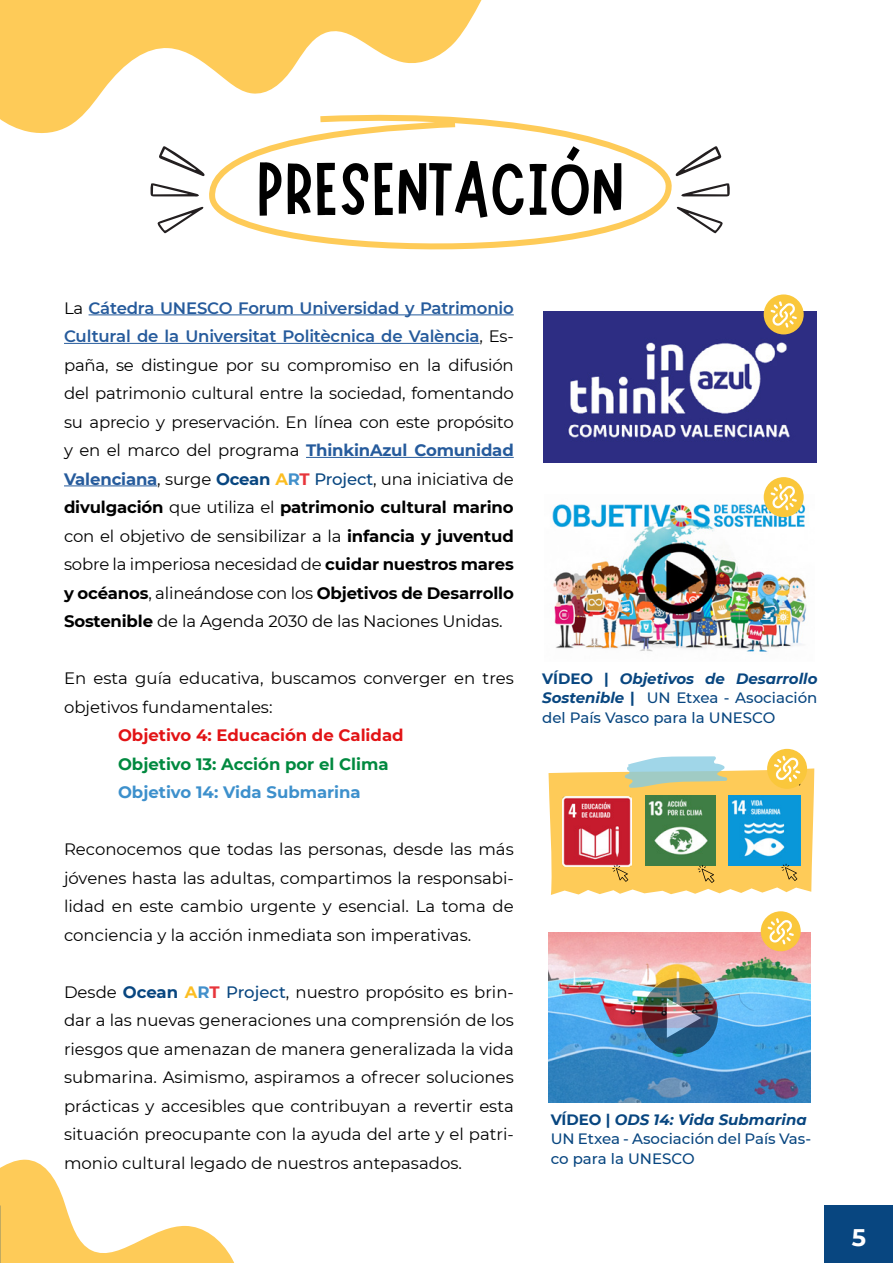
<style>
.page{position:relative;width:893px;height:1263px;background:#fff}
.page>*{position:absolute;margin:0;border:0;box-sizing:border-box;transform-origin:0 0}
.t1{font:75px "Marykate";color:#000}
.t2{font:700 24px "Montserrat";color:#fff}
.t3{font:16.5px/28.5px "Montserrat";color:#000;text-align:justify}
.t4{font:700 16.5px "Montserrat";color:#e21416}
.t5{font:700 16.5px "Montserrat";color:#00893f}
.t6{font:700 16.5px "Montserrat";color:#3d90cc}
.t7{font:500 15px/19.5px "Montserrat";color:#084680}
.s1{font-weight:600;color:#265b9c}
.s2{font-weight:700;color:#265b9c}
.s3{font-weight:700;color:#084680}
.s4{font-weight:700;color:#fcbe22}
.s5{font-weight:700;color:#4290cb}
.s6{font-weight:700;color:#e7353b}
.s7{font-weight:500;color:#084680}
.s8{font-weight:700}
.s9{font-weight:700;font-style:italic}
</style>
<div class="page">
<hr style="left:89px;top:314px;width:425px;height:1px;background:#265b9c">
<hr style="left:64px;top:343px;width:415px;height:1px;background:#265b9c">
<hr style="left:306px;top:457px;width:208px;height:1px;background:#265b9c">
<hr style="left:64px;top:485px;width:93px;height:1px;background:#265b9c">
<svg style="left:209px;top:119px;width:463px;height:131px"></svg>
<svg style="left:676px;top:146px;width:54px;height:87px"></svg>
<svg style="left:151px;top:146px;width:54px;height:87px"></svg>
<img style="left:552px;top:495px;width:255px;height:157px">
<svg style="left:0;top:0;width:488px;height:133px;fill:#fecb58"></svg>
<svg style="left:567px;top:146px;width:13px;height:15px"></svg>
<svg style="left:0;top:1159px;width:234px;height:104px"></svg>
<img style="left:549px;top:932px;width:261px;height:170px">
<div style="left:761px;top:911px;width:40px;height:40px;background:#fac73b;border-radius:50%"></div>
<svg style="left:767px;top:918px;width:27px;height:26px"></svg>
<svg style="left:642px;top:978px;width:76px;height:76px;background:#455663"></svg>
<svg style="left:667px;top:998px;width:34px;height:40px"></svg>
<div style="left:767px;top:749px;width:40px;height:40px;background:#fac73b;border-radius:50%"></div>
<svg style="left:549px;top:756px;width:265px;height:139px"></svg>
<div style="left:764px;top:477px;width:40px;height:40px;background:#fac73b;border-radius:50%"></div>
<svg style="left:770px;top:484px;width:27px;height:26px"></svg>
<img style="left:544px;top:311px;width:273px;height:151px">
<div style="left:764px;top:294px;width:40px;height:40px;background:#fac73b;border-radius:50%"></div>
<svg style="left:770px;top:301px;width:27px;height:27px"></svg>
<div style="left:825px;top:1205px;width:68px;height:58px;background:#084680"></div>
<h1 class="t1" style="left:257px;top:161px;width:369px">PRESENTACION</h1>
<p class="t3" style="left:64px;top:293px;width:451px">La <span class="s1">Cátedra UNESCO Forum Universidad y Patrimonio Cultural de la Universitat Politècnica de València</span>, Es&shy;paña, se distingue por su compromiso en la difusión del patrimonio cultural entre la sociedad, fomentando su aprecio y preservación. En línea con este propósito y en el marco del programa <span class="s2">ThinkinAzul Comunidad Valenciana</span>, surge <span class="s3">Ocean</span> <span class="s4">A</span><span class="s5">R</span><span class="s6">T</span> <span class="s7">Project</span>, una iniciativa de <span class="s8">divulgación</span> que utiliza el <span class="s8">patrimonio cultural marino </span>con el objetivo de sensibilizar a la <span class="s8">infancia y juventud </span>sobre la imperiosa necesidad de <span class="s8">cuidar nuestros mares y océanos</span>, alineándose con los <span class="s8">Objetivos de Desarrollo Sostenible</span> de la Agenda 2030 de las Naciones Unidas.</p>
<p class="t3" style="left:64px;top:663px;width:451px">En esta guía educativa, buscamos converger en tres objetivos fundamentales:</p>
<p class="t4" style="left:118px;top:723px;width:287px">Objetivo 4: Educación de Calidad</p>
<p class="t5" style="left:118px;top:752px;width:272px">Objetivo 13: Acción por el Clima</p>
<p class="t6" style="left:118px;top:780px;width:244px">Objetivo 14: Vida Submarina</p>
<p class="t3" style="left:64px;top:834px;width:451px">Reconocemos que todas las personas, desde las más jóvenes hasta las adultas, compartimos la responsabi&shy;lidad en este cambio urgente y esencial. La toma de conciencia y la acción inmediata son imperativas.</p>
<p class="t3" style="left:64px;top:977px;width:451px">Desde <span class="s3">Ocean</span> <span class="s4">A</span><span class="s5">R</span><span class="s6">T</span> <span class="s7">Project</span>, nuestro propósito es brin&shy;dar a las nuevas generaciones una comprensión de los riesgos que amenazan de manera generalizada la vida submarina. Asimismo, aspiramos a ofrecer soluciones prácticas y accesibles que contribuyan a revertir esta situación preocupante con la ayuda del arte y el patri&shy;monio cultural legado de nuestros antepasados.</p>
<p class="t7" style="left:542px;top:668px;width:277px;text-align:justify"><span class="s8">VÍDEO |</span> <span class="s9">Objetivos de Desarrollo Sostenible</span> <span class="s8">|</span> UN Etxea - Asociación del País Vasco para la UNESCO</p>
<p class="t7" style="left:551px;top:1109px;width:262px"><span class="s8">VÍDEO |</span> <span class="s9">ODS 14: Vida Submarina<br></span>UN Etxea - Asociación del País Vas&shy;co para la UNESCO</p>
<h2 class="t2" style="left:852px;top:1220px;width:16px">5</h2>
</div>
